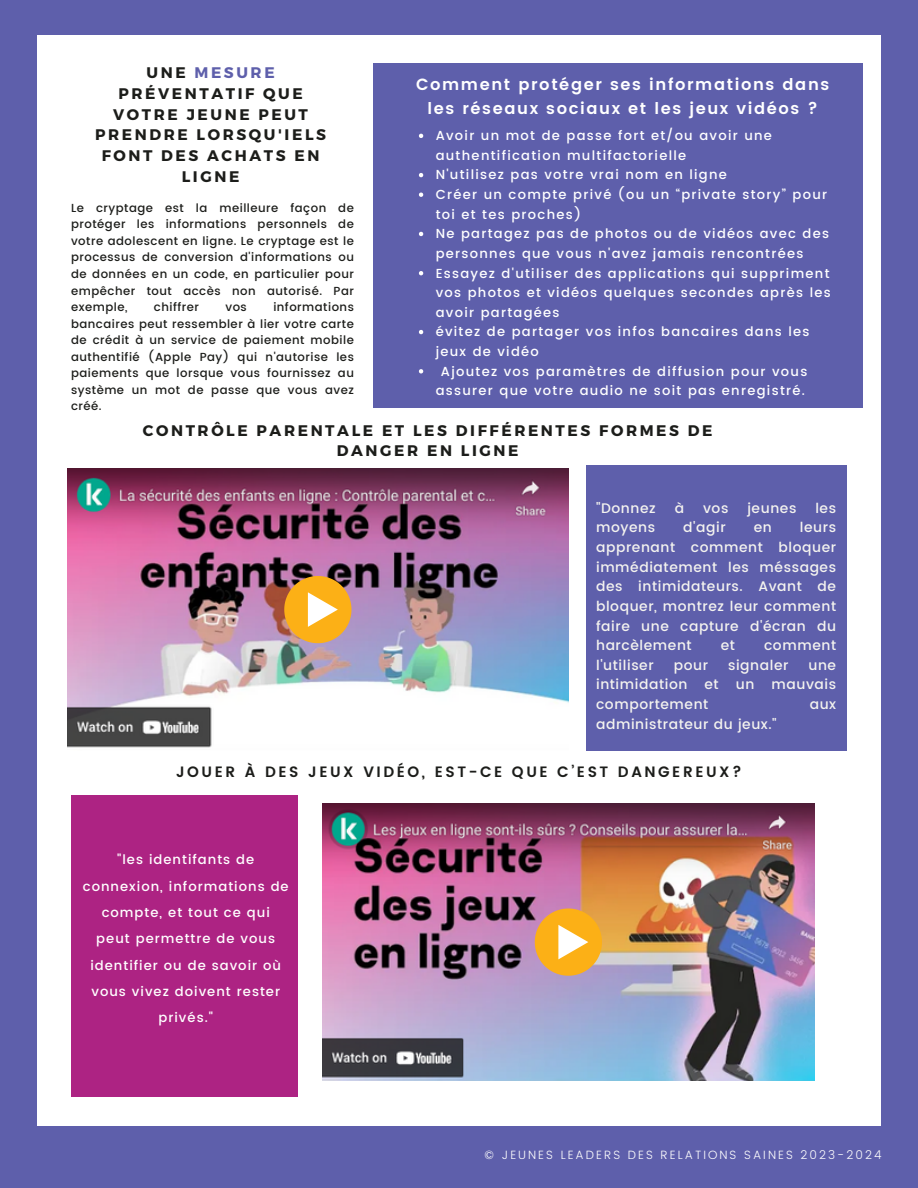
<style>
.page{position:relative;width:918px;height:1188px;background:#5e5fab}
.page>*{position:absolute;margin:0;border:0;box-sizing:border-box;transform-origin:0 0}
.t1{font:600 16.2px/23.7px "Poppins";letter-spacing:.1em;color:#fff;text-align:center}
.t2{font:700 15.3px/20.7px "Montserrat";letter-spacing:.17em;color:#1c1d1a;text-align:center}
.t3{font:600 15px "Poppins";letter-spacing:.17em;color:#1c1d1a}
.t4{font:500 13.8px/19.6px "Poppins";letter-spacing:.04em;color:#f4f3ef;text-align:justify}
.t5{font:500 13.2px/26.2px "Poppins";letter-spacing:.075em;color:#fff;text-align:center}
.t6{font:500 13.05px/19.6px "Poppins";letter-spacing:.1em;color:#fff}
.t7{font:300 12px "Poppins";letter-spacing:.17em;color:#fff}
.t8{font:500 11.7px/16.5px "Poppins";letter-spacing:.04em;color:#1c1d1a;text-align:justify}
.s1{color:#5e5fab}
</style>
<div class="page">
<div style="left:37px;top:35px;width:844px;height:1090px;background:#fff"></div>
<div style="left:586px;top:466px;width:261px;height:285px;background:#5e5fab"></div>
<div style="left:72px;top:795px;width:226px;height:301px;background:#ad2383"></div>
<img style="left:322px;top:804px;width:492px;height:276px">
<div style="left:374px;top:63px;width:489px;height:344px;background:#5e5fab"></div>
<svg style="left:419px;top:134px;width:4px;height:4px"></svg>
<svg style="left:419px;top:173px;width:4px;height:4px"></svg>
<svg style="left:419px;top:193px;width:4px;height:4px"></svg>
<svg style="left:419px;top:232px;width:4px;height:4px"></svg>
<svg style="left:419px;top:271px;width:4px;height:4px"></svg>
<svg style="left:419px;top:330px;width:4px;height:4px"></svg>
<svg style="left:419px;top:369px;width:4px;height:4px"></svg>
<img style="left:67px;top:469px;width:501px;height:279px">
<svg style="left:284px;top:576px;width:67px;height:67px;background:#e6ab48"></svg>
<svg style="left:535px;top:908px;width:67px;height:68px;background:#efb350"></svg>
<p class="t2" style="left:95px;top:62px;width:232px">UNE <span class="s1">MESURE<br></span>PRÉVENTATIF QUE<br>VOTRE JEUNE PEUT<br>PRENDRE LORSQU'IELS<br>FONT DES ACHATS EN<br>LIGNE</p>
<p class="t8" style="left:71px;top:200px;width:284px">Le cryptage est la meilleure façon de protéger les informations personnels de votre adolescent en ligne. Le cryptage est le processus de conversion d'informations ou de données en un code, en particulier pour empêcher tout accès non autorisé. Par exemple,</p>
<p class="t8" style="left:71px;top:299px;width:284px;text-indent:202px">informations bancaires peut ressembler à lier votre carte de crédit à un service de paiement mobile authentifié (Apple Pay) qui n'autorise les paiements que lorsque vous fournissez au système un mot de passe que vous avez créé.</p>
<p class="t8" style="left:154px;top:299px;width:47px">chiffrer</p>
<p class="t8" style="left:225px;top:299px;width:23px">vos</p>
<p class="t1" style="left:416px;top:73px;width:415px">Comment protéger ses informations dans les réseaux sociaux et les jeux vidéos ?</p>
<p class="t6" style="left:436px;top:126px;width:338px">Avoir un mot de passe fort et/ou avoir une authentification multifactorielle</p>
<p class="t6" style="left:436px;top:165px;width:293px">N'utilisez pas votre vrai nom en ligne</p>
<p class="t6" style="left:436px;top:185px;width:393px">Créer un compte privé (ou un “private story” pour toi et tes proches)</p>
<p class="t6" style="left:436px;top:224px;width:395px">Ne partagez pas de photos ou de vidéos avec des personnes que vous n'avez jamais rencontrées</p>
<p class="t6" style="left:436px;top:263px;width:397px;text-align:justify">Essayez d'utiliser des applications qui suppriment vos photos et vidéos quelques secondes après les avoir partagées</p>
<p class="t6" style="left:436px;top:322px;width:375px">évitez de partager vos infos bancaires dans les jeux de vidéo</p>
<p class="t6" style="left:436px;top:361px;width:373px;text-align:center">Ajoutez vos paramètres de diffusion pour vous assurer que votre audio ne soit pas enregistré.</p>
<p class="t2" style="left:143px;top:419px;width:571px">CONTRÔLE PARENTALE ET LES DIFFÉRENTES FORMES DE<br>DANGER EN LIGNE</p>
<p class="t4" style="left:596px;top:498px;width:61px">"Donnez</p>
<p class="t4" style="left:675px;top:498px;width:11px">à</p>
<p class="t4" style="left:703px;top:498px;width:27px">vos</p>
<p class="t4" style="left:747px;top:498px;width:51px">jeunes</p>
<p class="t4" style="left:815px;top:498px;width:22px">les</p>
<p class="t4" style="left:596px;top:518px;width:61px">moyens</p>
<p class="t4" style="left:683px;top:518px;width:44px">d'agir</p>
<p class="t4" style="left:754px;top:518px;width:20px">en</p>
<p class="t4" style="left:596px;top:518px;width:242px;text-indent:204px">leurs apprenant comment bloquer immédiatement les méssages des intimidateurs. Avant de bloquer, montrez leur comment faire une capture d'écran du harcèlement</p>
<p class="t4" style="left:721px;top:636px;width:16px">et</p>
<p class="t4" style="left:764px;top:636px;width:74px">comment</p>
<p class="t4" style="left:596px;top:655px;width:59px">l'utiliser</p>
<p class="t4" style="left:674px;top:655px;width:36px">pour</p>
<p class="t4" style="left:728px;top:655px;width:62px">signaler</p>
<p class="t4" style="left:596px;top:655px;width:242px;text-indent:212px">une intimidation et un mauvais comportement</p>
<p class="t4" style="left:810px;top:694px;width:28px">aux</p>
<p class="t4" style="left:596px;top:714px;width:182px">administrateur du jeux."</p>
<p class="t3" style="left:176px;top:763px;width:567px">JOUER À DES JEUX VIDÉO, EST-CE QUE C’EST DANGEREUX?</p>
<p class="t5" style="left:83px;top:847px;width:207px">"les identifants de connexion, informations de compte, et tout ce qui<br>peut permettre de vous identifier ou de savoir où vous vivez doivent rester privés."</p>
<p class="t7" style="left:485px;top:1148px;width:398px">© JEUNES LEADERS DES RELATIONS SAINES 2023-2024</p>
</div>
